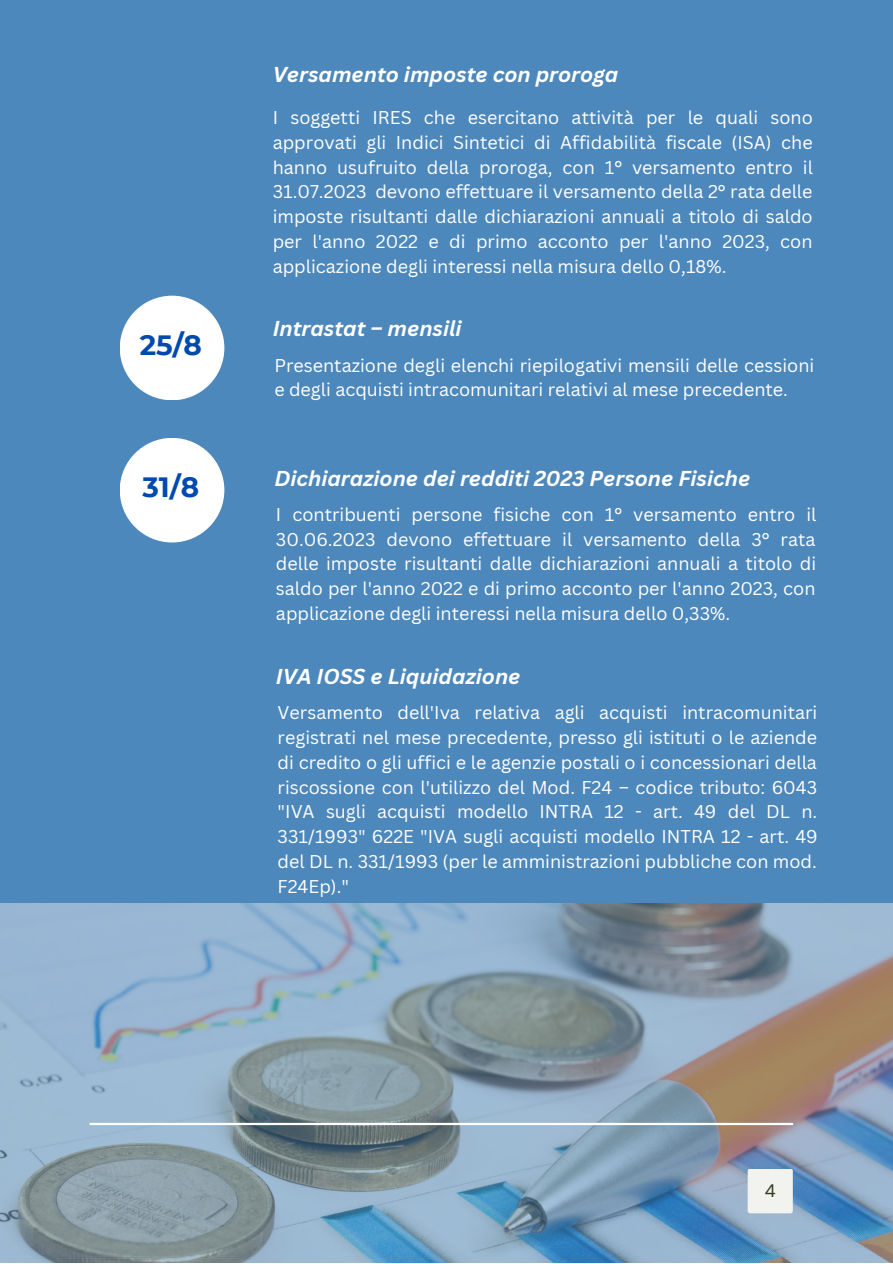
<style>
.page{position:relative;width:893px;height:1264px;background:#fff}
.page>*{position:absolute;margin:0;border:0;box-sizing:border-box;transform-origin:0 0}
.t1{font:700 27.9px "Montserrat";color:#004aad}
.t2{font:italic 700 21px "Canva Sans";color:#fff}
.t3{font:18px/24.8px "Canva Sans";color:#fff;text-align:justify}
.t4{font:18px "DM Sans";color:#2b391f}
</style>
<div class="page">
<div style="left:0;top:0;width:892px;height:1262px;background:#4d88bc"></div>
<img style="left:0;top:903px;width:892px;height:359px">
<div style="left:747px;top:1168px;width:45px;height:45px;background:#f2f3ee;border-radius:2px"></div>
<hr style="left:90px;top:1122px;width:702px;height:3px;background:#fff">
<div style="left:120px;top:296px;width:104px;height:104px;background:#fff;border-radius:50%"></div>
<div style="left:120px;top:438px;width:104px;height:104px;background:#fff;border-radius:50%"></div>
<p class="t1" style="left:140px;top:328px;width:64px">25/8</p>
<p class="t2" style="left:273px;top:60px;width:347px">Versamento imposte con proroga</p>
<p class="t3" style="left:273px;top:105px;width:541px">I soggetti IRES che esercitano attività per le quali sono approvati gli Indici Sintetici di Affidabilità fiscale (ISA) che hanno usufruito della proroga, con 1° versamento entro il 31.07.2023 devono effettuare il versamento della 2° rata delle imposte risultanti dalle dichiarazioni annuali a titolo di saldo per l'anno 2022 e di primo acconto per l'anno 2023, con applicazione degli interessi nella misura dello 0,18%.</p>
<p class="t2" style="left:273px;top:314px;width:190px">Intrastat – mensili</p>
<p class="t3" style="left:274px;top:352px;width:541px">Presentazione degli elenchi riepilogativi mensili delle cessioni e degli acquisti intracomunitari relativi al mese precedente.</p>
<p class="t1" style="left:142px;top:470px;width:58px">31/8</p>
<p class="t2" style="left:274px;top:463px;width:477px">Dichiarazione dei redditi 2023 Persone Fisiche</p>
<p class="t3" style="left:276px;top:501px;width:542px">I contribuenti persone fisiche con 1° versamento entro il 30.06.2023 devono effettuare il versamento della 3° rata delle imposte risultanti dalle dichiarazioni annuali a titolo di saldo per l'anno 2022 e di primo acconto per l'anno 2023, con applicazione degli interessi nella misura dello 0,33%.</p>
<p class="t2" style="left:276px;top:661px;width:246px">IVA IOSS e Liquidazione</p>
<p class="t3" style="left:277px;top:700px;width:541px">Versamento dell'Iva relativa agli acquisti intracomunitari registrati nel mese precedente, presso gli istituti o le aziende di credito o gli uffici e le agenzie postali o i concessionari della riscossione con l'utilizzo del Mod. F24 – codice tributo: 6043 "IVA sugli acquisti modello INTRA 12 - art. 49 del DL n.<br>331/1993" 622E "IVA sugli acquisti modello INTRA 12 - art. 49 del DL n. 331/1993 (per le amministrazioni pubbliche con mod.<br>F24Ep)."</p>
<p class="t4" style="left:764px;top:1178px;width:12px">4</p>
</div>
